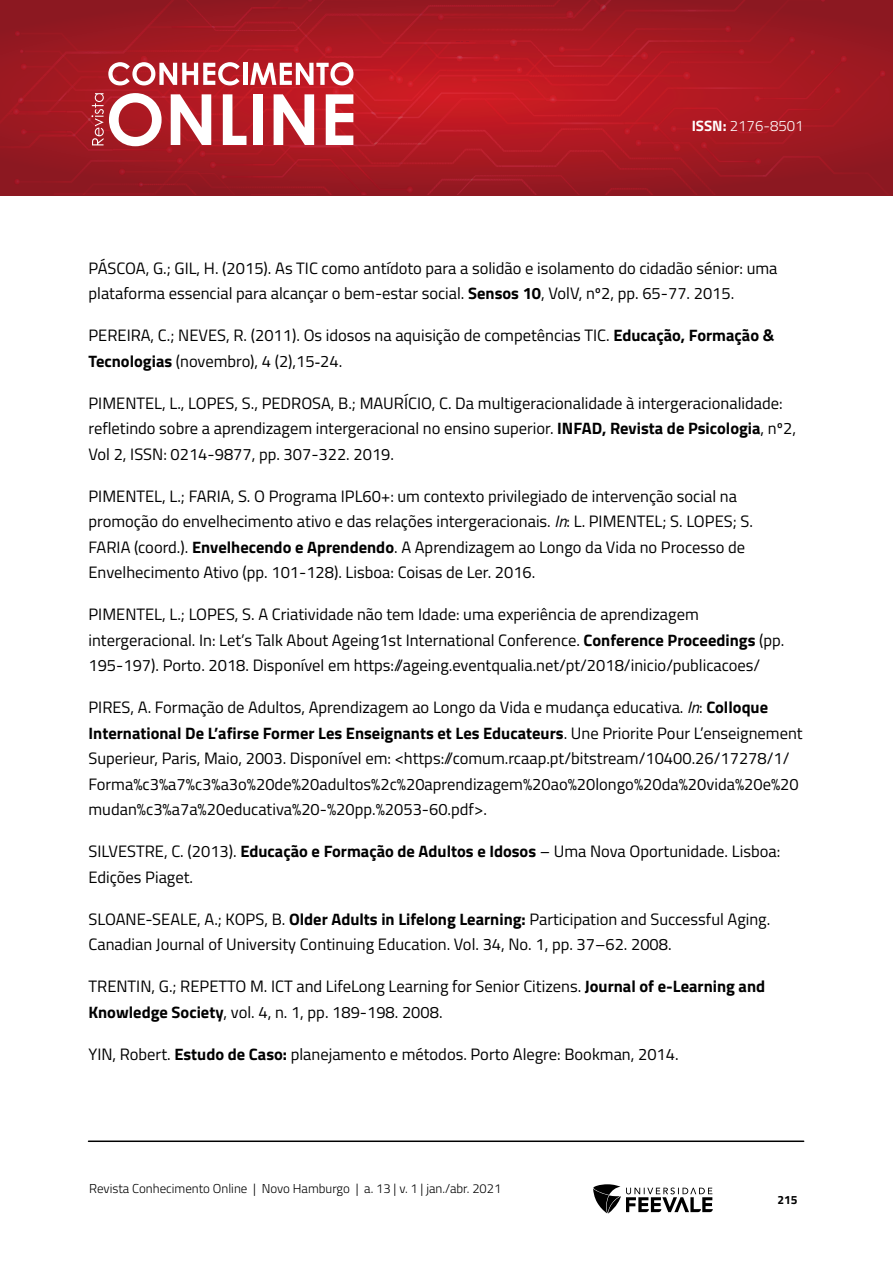
<style>
.page{position:relative;width:893px;height:1263px;background:#fff}
.page>*{position:absolute;margin:0;border:0;box-sizing:border-box;transform-origin:0 0}
.t1{font:16.5px/25.5px "Titillium Web";color:#000}
.t2{font:300 15px "Titillium Web";color:#fff}
.t3{font:300 12.9px "Titillium Web";color:#000}
.t4{font:700 12px "Titillium Web";color:#000}
.s1{font-weight:700}
.s2{font-family:"Times New Roman"}
.s3{font-style:italic}
</style>
<div class="page">
<svg style="left:593px;top:1184px;width:120px;height:29px"></svg>
<hr style="left:88px;top:1140px;width:716px;height:2px;background:#000">
<svg style="left:0;top:0;width:889px;height:196px;background:#a9242d"></svg>
<p class="t2" style="left:692px;top:115px;width:114px"><span class="s1">ISSN:</span> 2176-8501</p>
<p class="t1" style="left:88px;top:254px;width:690px">PÁSCOA, G.; GIL, H. (2015). As TIC como antídoto para a solidão e isolamento do cidadão sénior: uma plataforma essencial para alcançar o bem-estar social. <span class="s1">Sensos 10</span>, VolV, nº2, pp. 65-77. 2015.</p>
<p class="t1" style="left:88px;top:322px;width:687px">PEREIRA, C.; NEVES, R. (2011). Os idosos na aquisição de competências TIC. <span class="s1">Educação, Formação &amp;<br>Tecnologias</span> (novembro), 4 (2),15<span class="s2">‐</span>24.</p>
<p class="t1" style="left:88px;top:389px;width:709px">PIMENTEL, L., LOPES, S., PEDROSA, B.; MAURÍCIO, C. Da multigeracionalidade à intergeracionalidade: refletindo sobre a aprendizagem intergeracional no ensino superior. <span class="s1">INFAD, Revista de Psicologia</span>, nº2,<br>Vol 2, ISSN: 0214-9877, pp. 307-322. 2019.</p>
<p class="t1" style="left:88px;top:482px;width:666px">PIMENTEL, L.; FARIA, S. O Programa IPL60+: um contexto privilegiado de intervenção social na promoção do envelhecimento ativo e das relações intergeracionais. <span class="s3">In</span>: L. PIMENTEL; S. LOPES; S.<br>FARIA (coord.). <span class="s1">Envelhecendo e Aprendendo</span>. A Aprendizagem ao Longo da Vida no Processo de Envelhecimento Ativo (pp. 101-128). Lisboa: Coisas de Ler. 2016.</p>
<p class="t1" style="left:88px;top:601px;width:697px">PIMENTEL, L.; LOPES, S. A Criatividade não tem Idade: uma experiência de aprendizagem intergeracional. In: Let’s Talk About Ageing1st International Conference. <span class="s1">Conference Proceedings</span> (pp.<br>195-197). Porto. 2018. Disponível em https://ageing.eventqualia.net/pt/2018/inicio/publicacoes/</p>
<p class="t1" style="left:88px;top:694px;width:716px">PIRES, A. Formação de Adultos, Aprendizagem ao Longo da Vida e mudança educativa. <span class="s3">In</span>: <span class="s1">Colloque International De L’afirse Former Les Enseignants et Les Educateurs</span>. Une Priorite Pour L’enseignement Superieur, Paris, Maio, 2003. Disponível em: &lt;https://comum.rcaap.pt/bitstream/10400.26/17278/1/ Forma%c3%a7%c3%a3o%20de%20adultos%2c%20aprendizagem%20ao%20longo%20da%20vida%20e%20 mudan%c3%a7a%20educativa%20-%20pp.%2053-60.pdf&gt;.</p>
<p class="t1" style="left:88px;top:838px;width:693px">SILVESTRE, C. (2013). <span class="s1">Educação e Formação de Adultos e Idosos</span> – Uma Nova Oportunidade. Lisboa:<br>Edições Piaget.</p>
<p class="t1" style="left:88px;top:905px;width:683px">SLOANE-SEALE, A.; KOPS, B. <span class="s1">Older Adults in Lifelong Learning:</span> Participation and Successful Aging.<br>Canadian Journal of University Continuing Education. Vol. 34, No. 1, pp. 37–62. 2008.</p>
<p class="t1" style="left:88px;top:973px;width:678px">TRENTIN, G.; REPETTO M. ICT and LifeLong Learning for Senior Citizens. <span class="s1">Journal of e-Learning and<br>Knowledge Society</span>, vol. 4, n. 1, pp. 189-198. 2008.</p>
<p class="t1" style="left:88px;top:1040px;width:592px">YIN, Robert. <span class="s1">Estudo de Caso:</span> planejamento e métodos. Porto Alegre: Bookman, 2014.</p>
<p class="t3" style="left:89px;top:1179px;width:414px">Revista Conhecimento Online | Novo Hamburgo | a. 13 | v. 1 | jan./abr. 2021</p>
<p class="t4" style="left:777px;top:1190px;width:22px">215</p>
</div>
